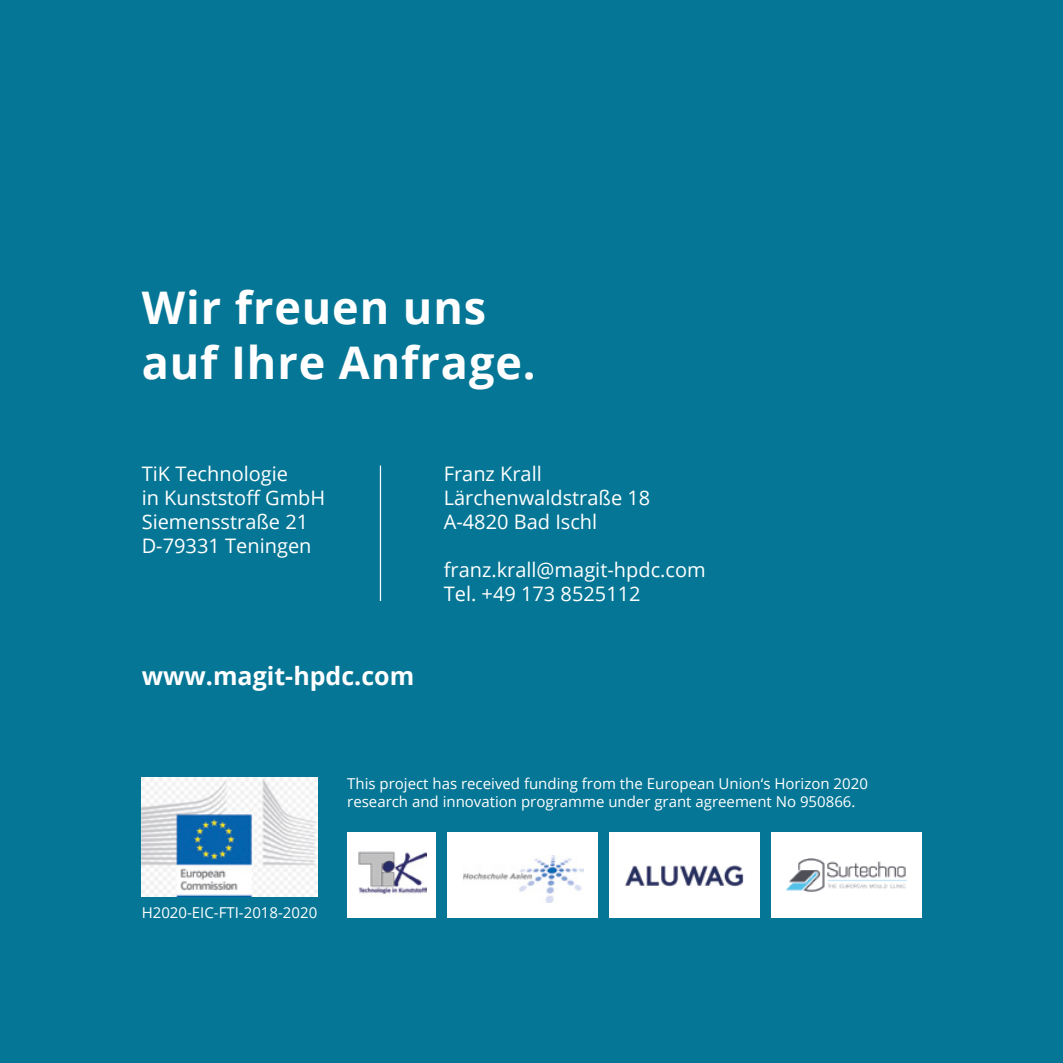
<style>
.page{position:relative;width:1063px;height:1063px;background:#057695}
.page>*{position:absolute;margin:0;border:0;box-sizing:border-box;transform-origin:0 0}
.t1{font:700 45px/55px "Open Sans";letter-spacing:.02em;color:#fff}
.t2{font:700 25px "Open Sans";color:#fff}
.t3{font:20px/24px "Open Sans";color:#fff}
.t4{font:15px/18px "Open Sans";color:#fff}
</style>
<div class="page">
<hr style="left:380px;top:466px;width:1px;height:135px;background:#fff">
<img style="left:142px;top:777px;width:175px;height:120px">
<div style="left:347px;top:833px;width:89px;height:85px;background:#fff"></div>
<img style="left:358px;top:851px;width:68px;height:44px">
<div style="left:447px;top:833px;width:151px;height:85px;background:#fff"></div>
<img style="left:463px;top:855px;width:120px;height:47px">
<div style="left:609px;top:833px;width:151px;height:85px;background:#fff"></div>
<img style="left:625px;top:865px;width:119px;height:22px">
<div style="left:771px;top:833px;width:150px;height:85px;background:#fff"></div>
<img style="left:786px;top:859px;width:121px;height:33px">
<h1 class="t1" style="left:142px;top:279px;width:395px">Wir freuen uns auf Ihre Anfrage.</h1>
<p class="t3" style="left:142px;top:461px;width:185px">TiK Technologie<br>in Kunststoff GmbH<br>Siemensstraße 21<br>D-79331 Teningen</p>
<p class="t3" style="left:444px;top:461px;width:208px">Franz Krall<br>Lärchenwaldstraße 18<br>A-4820 Bad Ischl</p>
<p class="t3" style="left:444px;top:557px;width:263px">franz.krall@magit-hpdc.com<br>Tel. +49 173 8525112</p>
<p class="t2" style="left:142px;top:658px;width:274px">www.magit-hpdc.com</p>
<p class="t4" style="left:347px;top:774px;width:522px">This project has received funding from the European Union‘s Horizon 2020 research and innovation programme under grant agreement No 950866.</p>
<p class="t4" style="left:142px;top:903px;width:177px">H2020-EIC-FTI-2018-2020</p>
</div>
